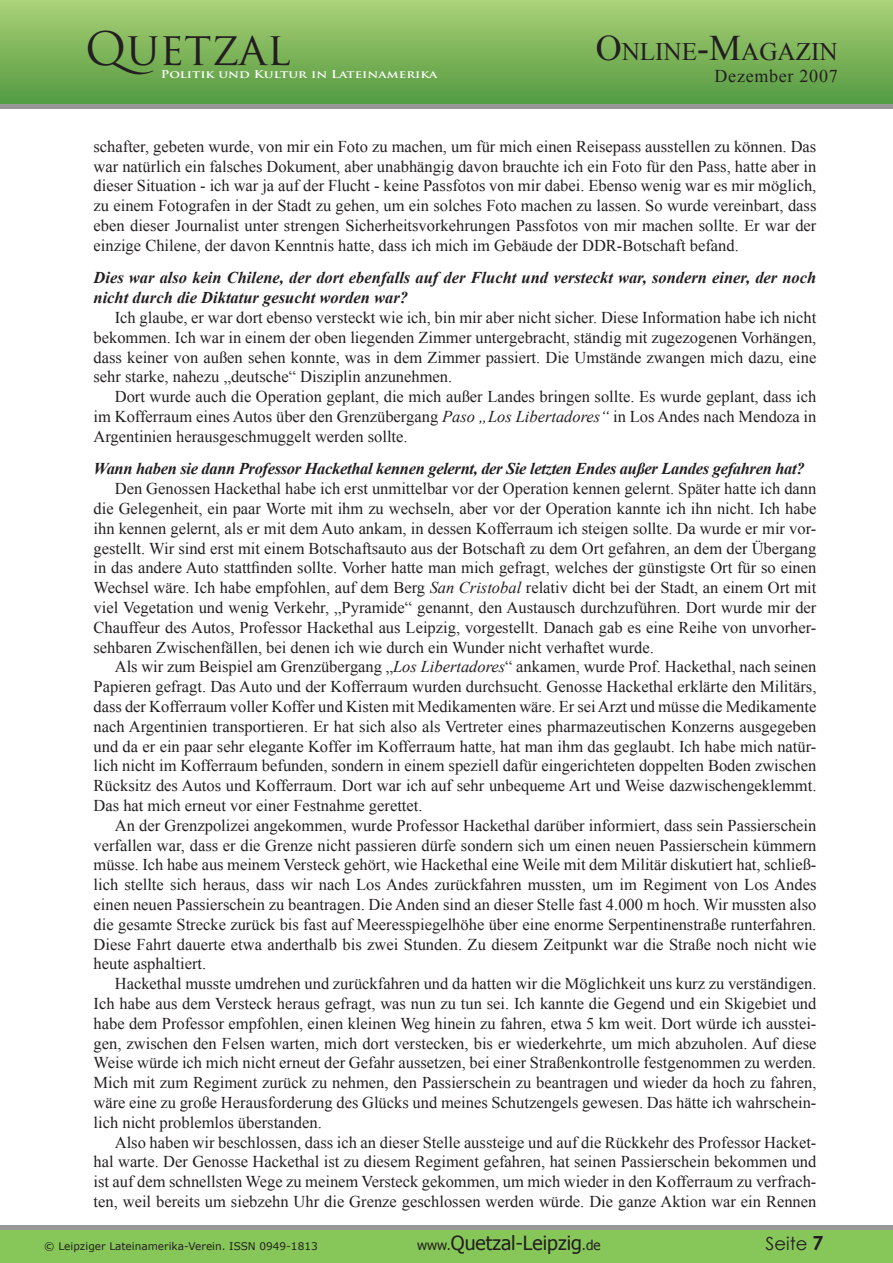
<style>
.page{position:relative;width:893px;height:1263px;background:#fff}
.page>*{position:absolute;margin:0;border:0;box-sizing:border-box;transform-origin:0 0}
.t1{font:45px "Trajan Pro";color:#231f20}
.t2{font:25.2px "Times New Roman";color:#231f20}
.t3{font:19.5px "Tahoma";color:#231f20}
.t4{font:18px "Times New Roman";letter-spacing:.04em;color:#231f20}
.t5{font:18px "Century Gothic";color:#231f20}
.t6{font:16.5px/19.8px "Times New Roman";color:#231f20;text-align:justify}
.t7{font:italic 700 16.5px/19.8px "Times New Roman";color:#231f20}
.t8{font:italic 700 16.5px "Times New Roman";letter-spacing:-.02em;color:#231f20}
.t9{font:10.5px "Verdana";color:#231f20}
.t10{font:700 10.5px "Trajan Pro";color:#fff;scale:1.24 1}
.s1{font-size:36px}
.s2{font-style:italic}
.s3{font-size:13.5px}
</style>
<div class="page">
<div style="left:0;top:1px;width:893px;height:103px;background:linear-gradient(to bottom,#aad177,#539a41)"></div>
<div style="left:0;top:104px;width:893px;height:5px;background:#979797"></div>
<hr style="left:0;top:1225px;width:893px;height:4px;background:#979797">
<div style="left:0;top:1230px;width:893px;height:33px;background:#87c659"></div>
<h1 class="t1" style="left:85px;top:20px;width:207px">QUETZAL</h1>
<p class="t10" style="left:161px;top:68px;width:225px">Politik und Kultur in Lateinamerika</p>
<h2 class="t2" style="left:596px;top:35px;width:244px"><span class="s1">O</span>nline<span class="s1">-M</span>agazin</h2>
<p class="t4" style="left:715px;top:64px;width:125px">Dezember 2007</p>
<p class="t6" style="left:94px;top:136px;width:724px">schafter, gebeten wurde, von mir ein Foto zu machen, um für mich einen Reisepass ausstellen zu können. Das war natürlich ein falsches Dokument, aber unabhängig davon brauchte ich ein Foto für den Pass, hatte aber in dieser Situation - ich war ja auf der Flucht - keine Passfotos von mir dabei. Ebenso wenig war es mir möglich, zu einem Fotografen in der Stadt zu gehen, um ein solches Foto machen zu lassen. So wurde vereinbart, dass eben dieser Journalist unter strengen Sicherheitsvorkehrungen Passfotos von mir machen sollte. Er war der einzige Chilene, der davon Kenntnis hatte, dass ich mich im Gebäude der DDR-Botschaft befand.</p>
<p class="t7" style="left:94px;top:267px;width:724px">Dies war also kein Chilene, der dort ebenfalls auf der Flucht und versteckt war, sondern einer, der noch nicht durch die Diktatur gesucht worden war?</p>
<p class="t6" style="left:94px;top:307px;width:724px;text-indent:21px">Ich glaube, er war dort ebenso versteckt wie ich, bin mir aber nicht sicher. Diese Information habe ich nicht bekommen. Ich war in einem der oben liegenden Zimmer untergebracht, ständig mit zugezogenen Vorhängen, dass keiner von außen sehen konnte, was in dem Zimmer passiert. Die Umstände zwangen mich dazu, eine sehr starke, nahezu „deutsche“ Disziplin anzunehmen.</p>
<p class="t6" style="left:94px;top:386px;width:724px;text-indent:21px">Dort wurde auch die Operation geplant, die mich außer Landes bringen sollte. Es wurde geplant, dass ich im Kofferraum eines Autos über den Grenzübergang <span class="s2">Paso „Los Libertadores“</span> in Los Andes nach Mendoza in Argentinien herausgeschmuggelt werden sollte.</p>
<p class="t8" style="left:94px;top:457px;width:713px">Wann haben sie dann Professor Hackethal kennen gelernt, der Sie letzten Endes außer Landes gefahren hat?</p>
<p class="t6" style="left:94px;top:478px;width:724px;text-indent:21px">Den Genossen Hackethal habe ich erst unmittelbar vor der Operation kennen gelernt. Später hatte ich dann die Gelegenheit, ein paar Worte mit ihm zu wechseln, aber vor der Operation kannte ich ihn nicht. Ich habe ihn kennen gelernt, als er mit dem Auto ankam, in dessen Kofferraum ich steigen sollte. Da wurde er mir vor&shy;gestellt. Wir sind erst mit einem Botschaftsauto aus der Botschaft zu dem Ort gefahren, an dem der Übergang in das andere Auto stattfinden sollte. Vorher hatte man mich gefragt, welches der günstigste Ort für so einen Wechsel wäre. Ich habe empfohlen, auf dem Berg <span class="s2">San Cristobal</span> relativ dicht bei der Stadt, an einem Ort mit viel Vegetation und wenig Verkehr, „Pyramide“ genannt, den Austausch durchzuführen. Dort wurde mir der Chauffeur des Autos, Professor Hackethal aus Leipzig, vorgestellt. Danach gab es eine Reihe von unvorher&shy;sehbaren Zwischenfällen, bei denen ich wie durch ein Wunder nicht verhaftet wurde.</p>
<p class="t6" style="left:94px;top:657px;width:724px;text-indent:21px">Als wir zum Beispiel am Grenzübergang „<span class="s2">Los Libertadores</span>“ ankamen, wurde Prof. Hackethal, nach seinen Papieren gefragt. Das Auto und der Kofferraum wurden durchsucht. Genosse Hackethal erklärte den Militärs, dass der Kofferraum voller Koffer und Kisten mit Medikamenten wäre. Er sei Arzt und müsse die Medikamente nach Argentinien transportieren. Er hat sich also als Vertreter eines pharmazeutischen Konzerns ausgegeben und da er ein paar sehr elegante Koffer im Kofferraum hatte, hat man ihm das geglaubt. Ich habe mich natür&shy;lich nicht im Kofferraum befunden, sondern in einem speziell dafür eingerichteten doppelten Boden zwischen Rücksitz des Autos und Kofferraum. Dort war ich auf sehr unbequeme Art und Weise dazwischengeklemmt.<br>Das hat mich erneut vor einer Festnahme gerettet.</p>
<p class="t6" style="left:94px;top:815px;width:724px;text-indent:21px">An der Grenzpolizei angekommen, wurde Professor Hackethal darüber informiert, dass sein Passierschein verfallen war, dass er die Grenze nicht passieren dürfe sondern sich um einen neuen Passierschein kümmern müsse. Ich habe aus meinem Versteck gehört, wie Hackethal eine Weile mit dem Militär diskutiert hat, schließ&shy;lich stellte sich heraus, dass wir nach Los Andes zurückfahren mussten, um im Regiment von Los Andes einen neuen Passierschein zu beantragen. Die Anden sind an dieser Stelle fast 4.000 m hoch. Wir mussten also die gesamte Strecke zurück bis fast auf Meeresspiegelhöhe über eine enorme Serpentinenstraße runterfahren.<br>Diese Fahrt dauerte etwa anderthalb bis zwei Stunden. Zu diesem Zeitpunkt war die Straße noch nicht wie heute asphaltiert.</p>
<p class="t6" style="left:94px;top:973px;width:724px;text-indent:21px">Hackethal musste umdrehen und zurückfahren und da hatten wir die Möglichkeit uns kurz zu verständigen.<br>Ich habe aus dem Versteck heraus gefragt, was nun zu tun sei. Ich kannte die Gegend und ein Skigebiet und habe dem Professor empfohlen, einen kleinen Weg hinein zu fahren, etwa 5 km weit. Dort würde ich ausstei&shy;gen, zwischen den Felsen warten, mich dort verstecken, bis er wiederkehrte, um mich abzuholen. Auf diese Weise würde ich mich nicht erneut der Gefahr aussetzen, bei einer Straßenkontrolle festgenommen zu werden.<br>Mich mit zum Regiment zurück zu nehmen, den Passierschein zu beantragen und wieder da hoch zu fahren, wäre eine zu große Herausforderung des Glücks und meines Schutzengels gewesen. Das hätte ich wahrschein&shy;lich nicht problemlos überstanden.</p>
<p class="t6" style="left:94px;top:1132px;width:724px;text-indent:21px">Also haben wir beschlossen, dass ich an dieser Stelle aussteige und auf die Rückkehr des Professor Hacket&shy;hal warte. Der Genosse Hackethal ist zu diesem Regiment gefahren, hat seinen Passierschein bekommen und ist auf dem schnellsten Wege zu meinem Versteck gekommen, um mich wieder in den Kofferraum zu verfrach&shy;ten, weil bereits um siebzehn Uhr die Grenze geschlossen werden würde. Die ganze Aktion war ein Rennen</p>
<p class="t9" style="left:44px;top:1239px;width:275px">© Leipziger Lateinamerika-Verein. ISSN 0949-1813</p>
<p class="t3" style="left:417px;top:1230px;width:185px"><span class="s3">www.</span>Quetzal-Leipzig<span class="s3">.de</span></p>
<p class="t5" style="left:766px;top:1231px;width:44px">Seite</p>
</div>
